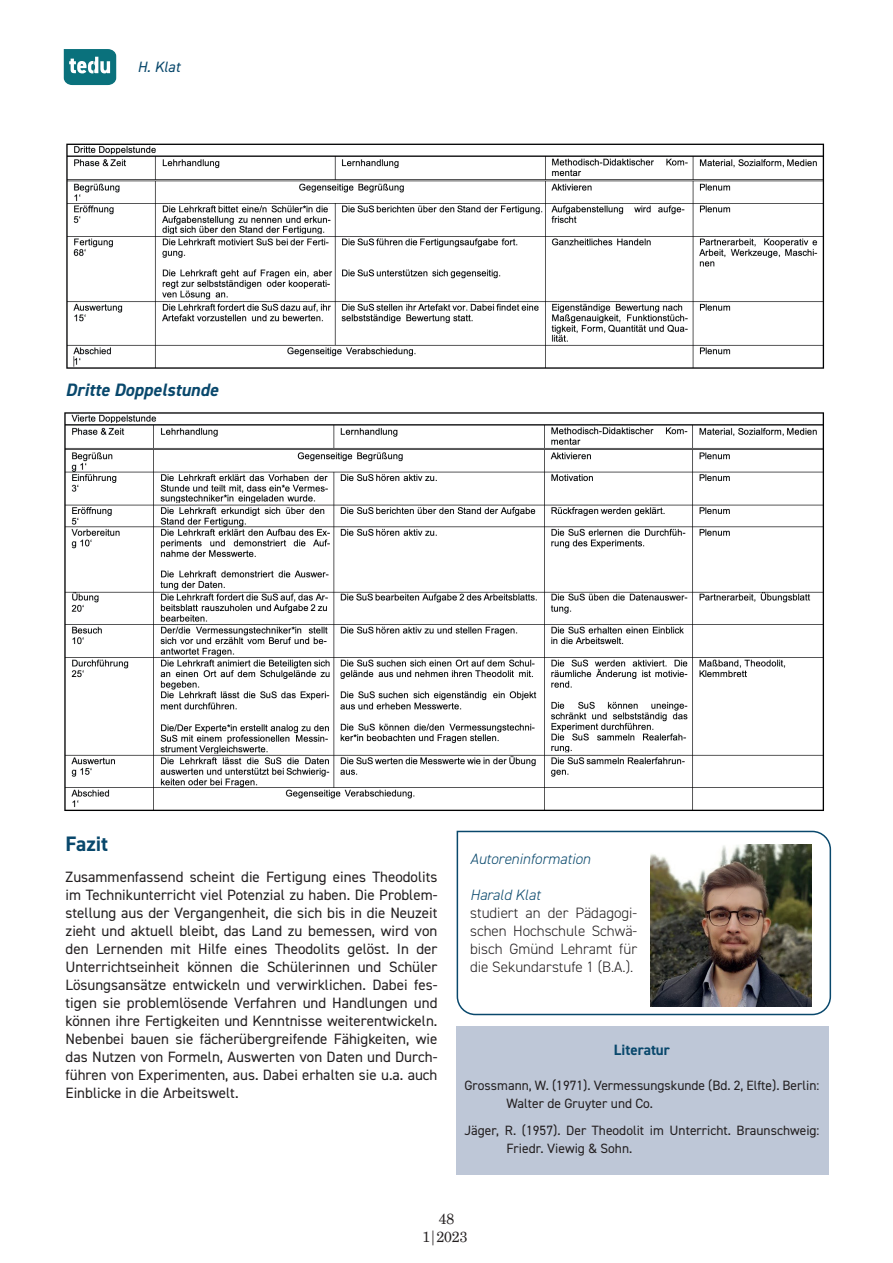
<style>
.page{position:relative;width:893px;height:1263px;background:#fff}
.page>*{position:absolute;margin:0;border:0;box-sizing:border-box;transform-origin:0 0}
.t1{font:700 21px "DIN2014";color:#09486c}
.t2{font:italic 700 18px "DIN2014";color:#09486c}
.t3{font:15px/18px "DIN2014";color:#231f20;text-align:justify}
.t4{font:300 15px/18px "DIN2014";color:#231f20;text-align:justify}
.t5{font:italic 300 15px "DIN2014";color:#09486c}
.t6{font:700 15px "DIN2014";color:#09486c}
.t7{font:15px "Grad";color:#231f20}
.t8{font:italic 15px "DIN2014";color:#09486c}
.t9{font:13.5px/18px "DIN2014";color:#231f20}
</style>
<div class="page">
<svg style="left:64px;top:49px;width:52px;height:36px;background:#3b8d96"></svg>
<img style="left:66px;top:143px;width:759px;height:226px">
<img style="left:64px;top:412px;width:760px;height:399px">
<svg style="left:456px;top:830px;width:376px;height:186px"></svg>
<img style="left:650px;top:844px;width:162px;height:162px">
<div style="left:456px;top:1026px;width:372px;height:149px;background:#bec7d7"></div>
<p class="t8" style="left:137px;top:57px;width:44px">H. Klat</p>
<p class="t2" style="left:66px;top:378px;width:154px">Dritte Doppelstunde</p>
<h1 class="t1" style="left:66px;top:829px;width:44px">Fazit</h1>
<p class="t3" style="left:66px;top:868px;width:373px">Zusammenfassend scheint die Fertigung eines Theodolits im Technikunterricht viel Potenzial zu haben. Die Problem&shy;stellung aus der Vergangenheit, die sich bis in die Neuzeit zieht und aktuell bleibt, das Land zu bemessen, wird von den Lernenden mit Hilfe eines Theodolits gelöst. In der Unterrichtseinheit können die Schülerinnen und Schüler Lösungsansätze entwickeln und verwirklichen. Dabei fes&shy;tigen sie problemlösende Verfahren und Handlungen und können ihre Fertigkeiten und Kenntnisse weiterentwickeln.<br>Nebenbei bauen sie fächerübergreifende Fähigkeiten, wie das Nutzen von Formeln, Auswerten von Daten und Durch&shy;führen von Experimenten, aus. Dabei erhalten sie u.a. auch Einblicke in die Arbeitswelt.</p>
<p class="t5" style="left:470px;top:850px;width:122px">Autoreninformation</p>
<p class="t5" style="left:470px;top:886px;width:72px">Harald Klat</p>
<p class="t4" style="left:470px;top:904px;width:169px">studiert an der Pädagogi&shy;schen Hochschule Schwä&shy;bisch Gmünd Lehramt für die Sekundarstufe 1 (B.A.).</p>
<p class="t6" style="left:614px;top:1040px;width:58px">Literatur</p>
<p class="t9" style="left:506px;top:1076px;width:315px;text-indent:-42px">Grossmann, W. (1971). Vermessungskunde (Bd. 2, Elfte). Berlin:<br>Walter de Gruyter und Co.</p>
<p class="t9" style="left:506px;top:1121px;width:315px;text-indent:-42px">Jäger, R. (1957). Der Theodolit im Unterricht. Braunschweig:<br>Friedr. Viewig &amp; Sohn.</p>
<p class="t7" style="left:439px;top:1209px;width:17px">48</p>
<p class="t7" style="left:424px;top:1227px;width:45px">1|2023</p>
</div>
